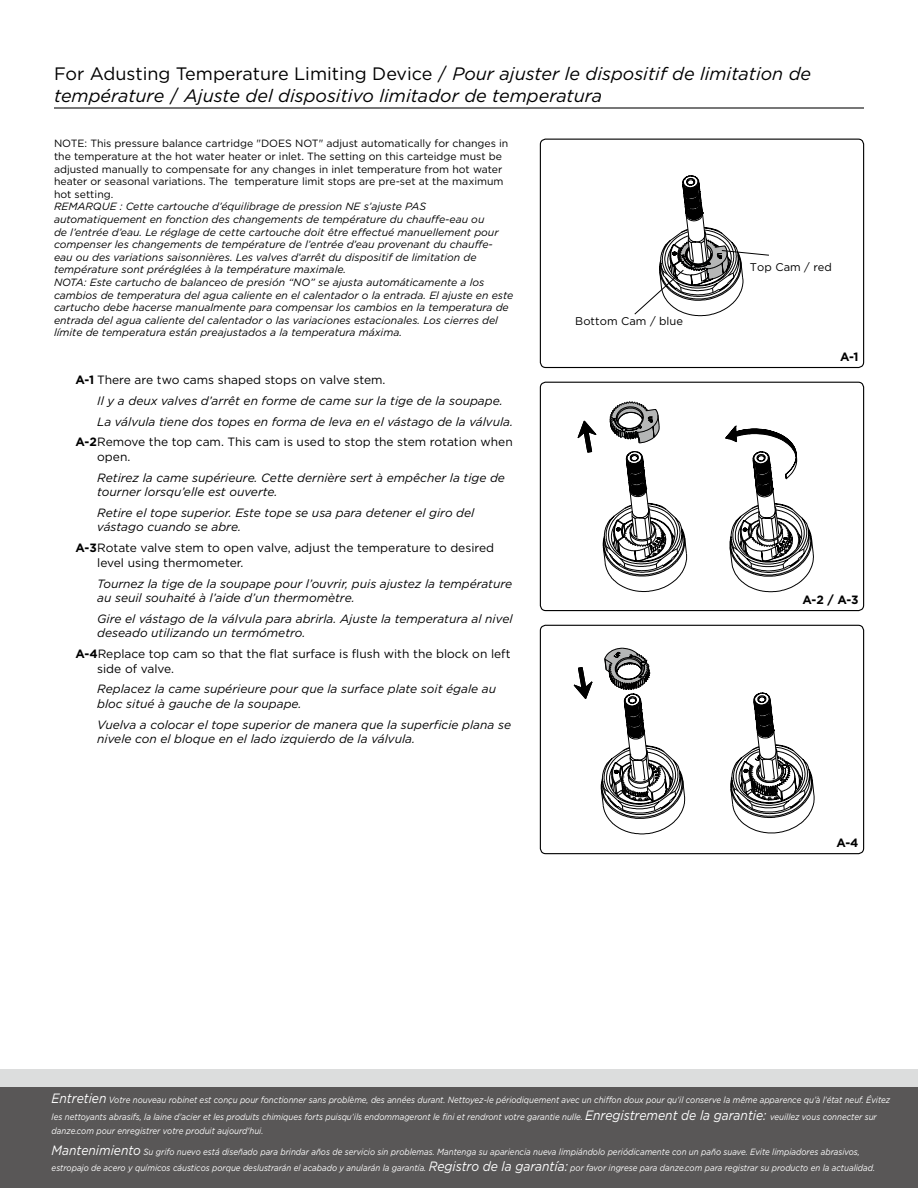
<style>
.page{position:relative;width:918px;height:1188px;background:#fff}
.page>*{position:absolute;margin:0;border:0;box-sizing:border-box;transform-origin:0 0}
.t1{font:italic 18px/21.6px "Gotham";color:#000}
.t2{font:italic 12px/14.4px "Gotham";color:#000}
.t3{font:12px/14.4px "Gotham";color:#000}
.t4{font:700 12px "Gotham";color:#000}
.t5{font:11.1px "Gotham";letter-spacing:.005em;color:#000}
.t6{font:italic 10.5px/12.6px "Gotham";color:#000}
.t7{font:10.5px/12.6px "Gotham";color:#000}
.t8{font:italic 9px/16.2px "Gotham";color:#fff;scale:.89 1}
.s1{font-style:normal}
.s2{font-weight:700}
.s3{font-size:13.5px}
</style>
<div class="page">
<div style="left:0;top:1070px;width:918px;height:118px;background:#dcdddd"></div>
<div style="left:0;top:1087px;width:918px;height:101px;background:#595757"></div>
<svg style="left:634px;top:175px;width:135px;height:141px"></svg>
<div style="left:540px;top:139px;width:324px;height:229px;border:1px solid #000;border-radius:5px"></div>
<svg style="left:578px;top:401px;width:236px;height:191px"></svg>
<div style="left:540px;top:382px;width:324px;height:229px;border:1px solid #000;border-radius:5px"></div>
<svg style="left:573px;top:648px;width:241px;height:186px"></svg>
<div style="left:540px;top:625px;width:324px;height:229px;border:1px solid #000;border-radius:5px"></div>
<hr style="left:54px;top:107px;width:810px;height:2px;background:#000">
<h1 class="t1" style="left:54px;top:62px;width:759px"><span class="s1">For Adusting Temperature Limiting Device /</span> Pour ajuster le dispositif de limitation de température <span class="s1">/</span> Ajuste del dispositivo limitador de temperatura</h1>
<p class="t7" style="left:54px;top:137px;width:456px">NOTE: This pressure balance cartridge "DOES NOT" adjust automatically for changes in the temperature at the hot water heater or inlet. The setting on this carteidge must be adjusted manually to compensate for any changes in inlet temperature from hot water heater or seasonal variations. The temperature limit stops are pre-set at the maximum hot setting.</p>
<p class="t6" style="left:54px;top:200px;width:461px">REMARQUE : Cette cartouche d’équilibrage de pression NE s’ajuste PAS automatiquement en fonction des changements de température du chauffe-eau ou<br>de l’entrée d’eau. Le réglage de cette cartouche doit être effectué manuellement pour compenser les changements de température de l’entrée d’eau provenant du chauffe&shy;eau ou des variations saisonnières. Les valves d’arrêt du dispositif de limitation de température sont préréglées à la température maximale.<br>NOTA: Este cartucho de balanceo de presión “NO” se ajusta automáticamente a los cambios de temperatura del agua caliente en el calentador o la entrada. El ajuste en este cartucho debe hacerse manualmente para compensar los cambios en la temperatura de entrada del agua caliente del calentador o las variaciones estacionales. Los cierres del límite de temperatura están preajustados a la temperatura máxima.</p>
<p class="t3" style="left:76px;top:372px;width:311px"><span class="s2">A-1</span> There are two cams shaped stops on valve stem.</p>
<p class="t2" style="left:97px;top:393px;width:407px">Il y a deux valves d’arrêt en forme de came sur la tige de la soupape.</p>
<p class="t2" style="left:97px;top:414px;width:417px">La válvula tiene dos topes en forma de leva en el vástago de la válvula.</p>
<p class="t3" style="left:76px;top:435px;width:439px"><span class="s2">A-2</span>Remove the top cam. This cam is used to stop the stem rotation when</p>
<p class="t3" style="left:97px;top:449px;width:35px">open.</p>
<p class="t2" style="left:97px;top:470px;width:409px">Retirez la came supérieure. Cette dernière sert à empêcher la tige de tourner lorsqu’elle est ouverte.</p>
<p class="t2" style="left:97px;top:505px;width:379px">Retire el tope superior. Este tope se usa para detener el giro del vástago cuando se abre.</p>
<p class="t3" style="left:97px;top:541px;width:399px;text-indent:-22px"><span class="s2">A-3</span>Rotate valve stem to open valve, adjust the temperature to desired level using thermometer.</p>
<p class="t2" style="left:97px;top:576px;width:417px">Tournez la tige de la soupape pour l’ouvrir, puis ajustez la température au seuil souhaité à l’aide d’un thermomètre.</p>
<p class="t2" style="left:97px;top:611px;width:417px">Gire el vástago de la válvula para abrirla. Ajuste la temperatura al nivel deseado utilizando un termómetro.</p>
<p class="t3" style="left:97px;top:646px;width:415px;text-indent:-22px"><span class="s2">A-4</span>Replace top cam so that the flat surface is flush with the block on left side of valve.</p>
<p class="t2" style="left:97px;top:682px;width:400px">Replacez la came supérieure pour que la surface plate soit égale au bloc situé à gauche de la soupape.</p>
<p class="t2" style="left:97px;top:717px;width:415px">Vuelva a colocar el tope superior de manera que la superficie plana se nivele con el bloque en el lado izquierdo de la válvula.</p>
<p class="t5" style="left:575px;top:314px;width:109px">Bottom Cam / blue</p>
<p class="t5" style="left:750px;top:260px;width:84px">Top Cam / red</p>
<p class="t4" style="left:840px;top:349px;width:20px">A-1</p>
<p class="t4" style="left:802px;top:592px;width:58px">A-2 / A-3</p>
<p class="t4" style="left:836px;top:835px;width:24px">A-4</p>
<p class="t8" style="left:52px;top:1092px;width:944px"><span class="s3">Entretien</span> Votre nouveau robinet est conçu pour fonctionner sans problème, des années durant. Nettoyez-le périodiquement avec un chiffon doux pour qu’il conserve la même apparence qu’à l’état neuf. Évitez les nettoyants abrasifs, la laine d’acier et les produits chimiques forts puisqu’ils endommageront le fini et rendront votre garantie nulle. <span class="s3">Enregistrement de la garantie:</span> veuillez vous connecter sur</p>
<p class="t8" style="left:52px;top:1122px;width:239px">danze.com pour enregistrer votre produit aujourd'hui.</p>
<p class="t8" style="left:52px;top:1143px;width:927px"><span class="s3">Mantenimiento</span> Su grifo nuevo está diseñado para brindar años de servicio sin problemas. Mantenga su apariencia nueva limpiándolo periódicamente con un paño suave. Evite limpiadores abrasivos, estropajo de acero y químicos cáusticos porque deslustrarán el acabado y anularán la garantía. <span class="s3">Registro de la garantía:</span> por favor ingrese para danze.com para registrar su producto en la actualidad.</p>
</div>
